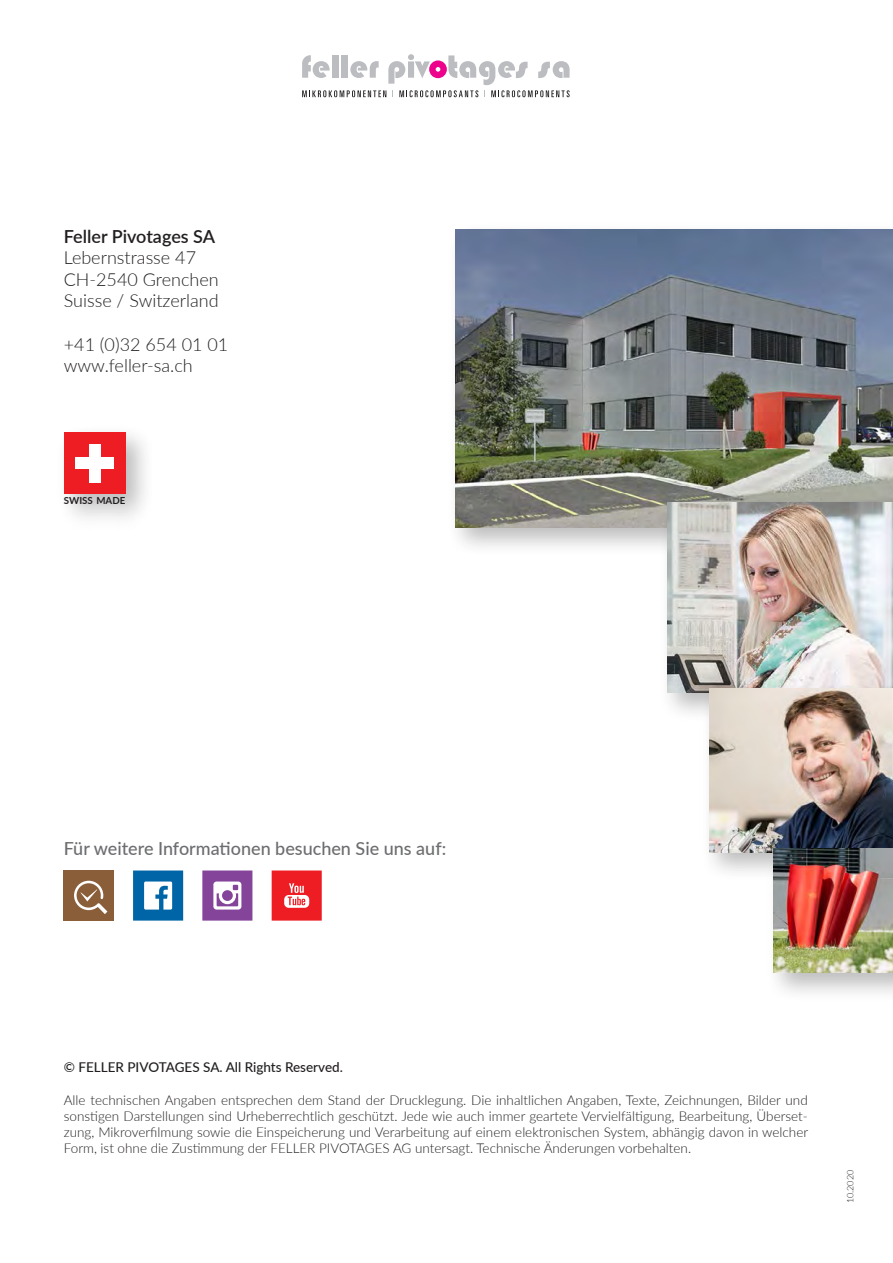
<style>
.page{position:relative;width:893px;height:1263px;background:#fff}
.page>*{position:absolute;margin:0;border:0;box-sizing:border-box;transform-origin:0 0}
.t1{font:300 18px/21.6px "Lato";color:#231f20}
.t2{font:500 18px "Lato";color:#6c6d70}
.t3{font:600 18px "Lato";color:#231f20}
.t4{font:300 13.5px/16.2px "Lato";color:#231f20;text-align:justify}
.t5{font:500 13.5px "Lato";color:#231f20}
.t6{font:700 9.75px "Lato";color:#231f20}
.t7{font:300 9px "Lato";color:#231f20}
</style>
<div class="page">
<svg style="left:302px;top:54px;width:268px;height:43px"></svg>
<div style="left:447px;top:221px;width:446px;height:335px;background:#231f20;opacity:.3"></div>
<img style="left:455px;top:230px;width:438px;height:297px">
<svg style="left:272px;top:870px;width:50px;height:50px;background:#f03b40"></svg>
<svg style="left:202px;top:870px;width:50px;height:50px"></svg>
<svg style="left:133px;top:870px;width:50px;height:50px"></svg>
<div style="left:64px;top:870px;width:50px;height:50px;background:#8b5e3a"></div>
<svg style="left:74px;top:881px;width:33px;height:33px"></svg>
<div style="left:659px;top:495px;width:234px;height:227px;background:#231f20;opacity:.3"></div>
<img style="left:667px;top:503px;width:226px;height:190px">
<div style="left:701px;top:680px;width:192px;height:201px;background:#231f20;opacity:.3"></div>
<img style="left:709px;top:689px;width:184px;height:163px">
<div style="left:766px;top:841px;width:127px;height:161px;background:#231f20;opacity:.3"></div>
<img style="left:774px;top:849px;width:119px;height:124px">
<div style="left:56px;top:424px;width:98px;height:99px;background:#231f20;opacity:.3"></div>
<div style="left:64px;top:432px;width:61px;height:62px;background:#ee1d23"></div>
<div style="left:75px;top:457px;width:39px;height:12px;background:#fff"></div>
<div style="left:89px;top:444px;width:11px;height:38px;background:#fff"></div>
<div style="left:58px;top:489px;width:94px;height:44px;background:#231f20;opacity:.3"></div>
<h1 class="t3" style="left:64px;top:223px;width:153px">Feller Pivotages SA</h1>
<h1 class="t1" style="left:64px;top:246px;width:156px">Lebernstrasse 47<br>CH-2540 Grenchen<br>Suisse / Switzerland</h1>
<h1 class="t1" style="left:64px;top:333px;width:166px">+41 (0)32 654 01 01 www.feller-sa.ch</h1>
<p class="t6" style="left:64px;top:493px;width:63px">SWISS MADE</p>
<h1 class="t2" style="left:64px;top:835px;width:384px">Für weitere Informationen besuchen Sie uns auf:</h1>
<p class="t5" style="left:64px;top:1057px;width:281px">© FELLER PIVOTAGES SA. All Rights Reserved.</p>
<p class="t4" style="left:64px;top:1091px;width:746px">Alle technischen Angaben entsprechen dem Stand der Drucklegung. Die inhaltlichen Angaben, Texte, Zeichnungen, Bilder und sonstigen Darstellungen sind Urheberrechtlich geschützt. Jede wie auch immer geartete Vervielfältigung, Bearbeitung, Überset&shy;zung, Mikroverfilmung sowie die Einspeicherung und Verarbeitung auf einem elektronischen System, abhängig davon in welcher Form, ist ohne die Zustimmung der FELLER PIVOTAGES AG untersagt. Technische Änderungen vorbehalten.</p>
<p class="t7" style="left:844px;top:1203px;width:35px;rotate:-90deg">10.2020</p>
</div>
